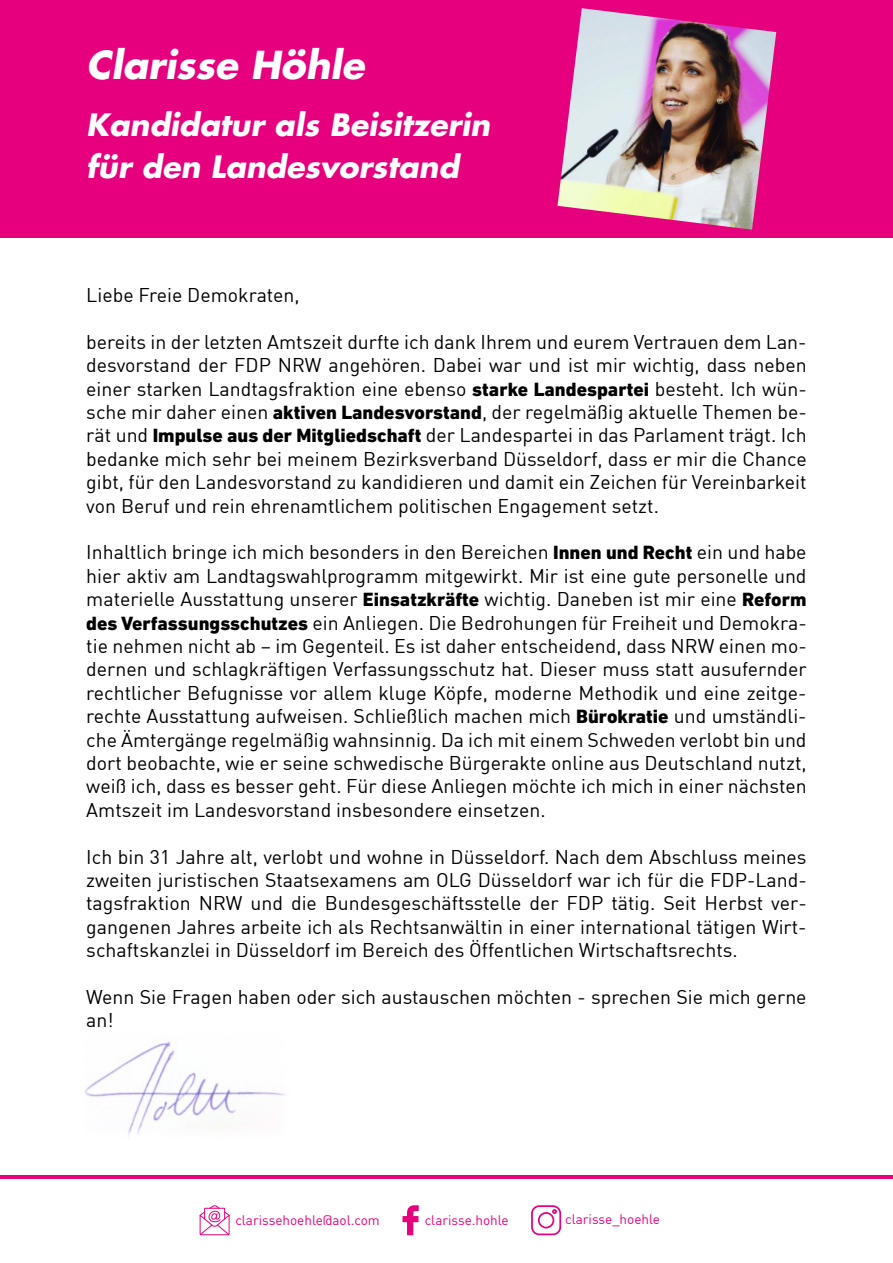
<style>
.page{position:relative;width:893px;height:1263px;background:#fff}
.page>*{position:absolute;margin:0;border:0;box-sizing:border-box;transform-origin:0 0}
.t1{font:italic 700 37.5px "Futura Std";color:#fff}
.t2{font:italic 700 30px/42px "Futura Std";color:#fff}
.t3{font:19.5px/23.4px "DIN";color:#000;text-align:justify}
.t4{font:13.5px "DIN";color:#e6007d}
.s1{font-family:"DIN Next LT Pro";font-weight:800}
</style>
<div class="page">
<img style="left:63px;top:1175px;width:259px;height:1px">
<img style="left:84px;top:1040px;width:202px;height:96px">
<hr style="left:0;top:1176px;width:893px;height:3px;background:#e6007d">
<svg style="left:200px;top:1205px;width:30px;height:30px"></svg>
<svg style="left:402px;top:1205px;width:17px;height:30px"></svg>
<svg style="left:531px;top:1205px;width:30px;height:30px"></svg>
<div style="left:0;top:0;width:893px;height:238px;background:#e6007d"></div>
<img style="left:557px;top:8px;width:219px;height:222px">
<h1 class="t1" style="left:86px;top:40px;width:280px">Clarisse Höhle</h1>
<h2 class="t2" style="left:86px;top:104px;width:405px">Kandidatur als Beisitzerin für den Landesvorstand</h2>
<p class="t3" style="left:86px;top:283px;width:215px">Liebe Freie Demokraten,</p>
<p class="t3" style="left:86px;top:330px;width:722px">bereits in der letzten Amtszeit durfte ich dank Ihrem und eurem Vertrauen dem Lan&shy;desvorstand der FDP NRW angehören. Dabei war und ist mir wichtig, dass neben einer starken Landtagsfraktion eine ebenso <span class="s1">starke Landespartei</span> besteht. Ich wün&shy;sche mir daher einen <span class="s1">aktiven Landesvorstand</span>, der regelmäßig aktuelle Themen be&shy;rät und <span class="s1">Impulse aus der Mitgliedschaft</span> der Landespartei in das Parlament trägt. Ich bedanke mich sehr bei meinem Bezirksverband Düsseldorf, dass er mir die Chance gibt, für den Landesvorstand zu kandidieren und damit ein Zeichen für Vereinbarkeit von Beruf und rein ehrenamtlichem politischen Engagement setzt.</p>
<p class="t3" style="left:86px;top:540px;width:722px">Inhaltlich bringe ich mich besonders in den Bereichen <span class="s1">Innen und Recht</span> ein und habe hier aktiv am Landtagswahlprogramm mitgewirkt. Mir ist eine gute personelle und materielle Ausstattung unserer <span class="s1">Einsatzkräfte</span> wichtig. Daneben ist mir eine <span class="s1">Reform des Verfassungsschutzes</span> ein Anliegen. Die Bedrohungen für Freiheit und Demokra&shy;tie nehmen nicht ab – im Gegenteil. Es ist daher entscheidend, dass NRW einen mo&shy;dernen und schlagkräftigen Verfassungsschutz hat. Dieser muss statt ausufernder rechtlicher Befugnisse vor allem kluge Köpfe, moderne Methodik und eine zeitge&shy;rechte Ausstattung aufweisen. Schließlich machen mich <span class="s1">Bürokratie</span> und umständli&shy;che Ämtergänge regelmäßig wahnsinnig. Da ich mit einem Schweden verlobt bin und dort beobachte, wie er seine schwedische Bürgerakte online aus Deutschland nutzt, weiß ich, dass es besser geht. Für diese Anliegen möchte ich mich in einer nächsten Amtszeit im Landesvorstand insbesondere einsetzen.</p>
<p class="t3" style="left:86px;top:844px;width:722px">Ich bin 31 Jahre alt, verlobt und wohne in Düsseldorf. Nach dem Abschluss meines zweiten juristischen Staatsexamens am OLG Düsseldorf war ich für die FDP-Land&shy;tagsfraktion NRW und die Bundesgeschäftsstelle der FDP tätig. Seit Herbst ver&shy;gangenen Jahres arbeite ich als Rechtsanwältin in einer international tätigen Wirt&shy;schaftskanzlei in Düsseldorf im Bereich des Öffentlichen Wirtschaftsrechts.</p>
<p class="t3" style="left:86px;top:985px;width:722px">Wenn Sie Fragen haben oder sich austauschen möchten - sprechen Sie mich gerne an!</p>
<p class="t4" style="left:235px;top:1211px;width:146px">clarissehoehle@aol.com</p>
<p class="t4" style="left:425px;top:1211px;width:85px">clarisse.hohle</p>
<p class="t4" style="left:565px;top:1210px;width:96px">clarisse_hoehle</p>
</div>
